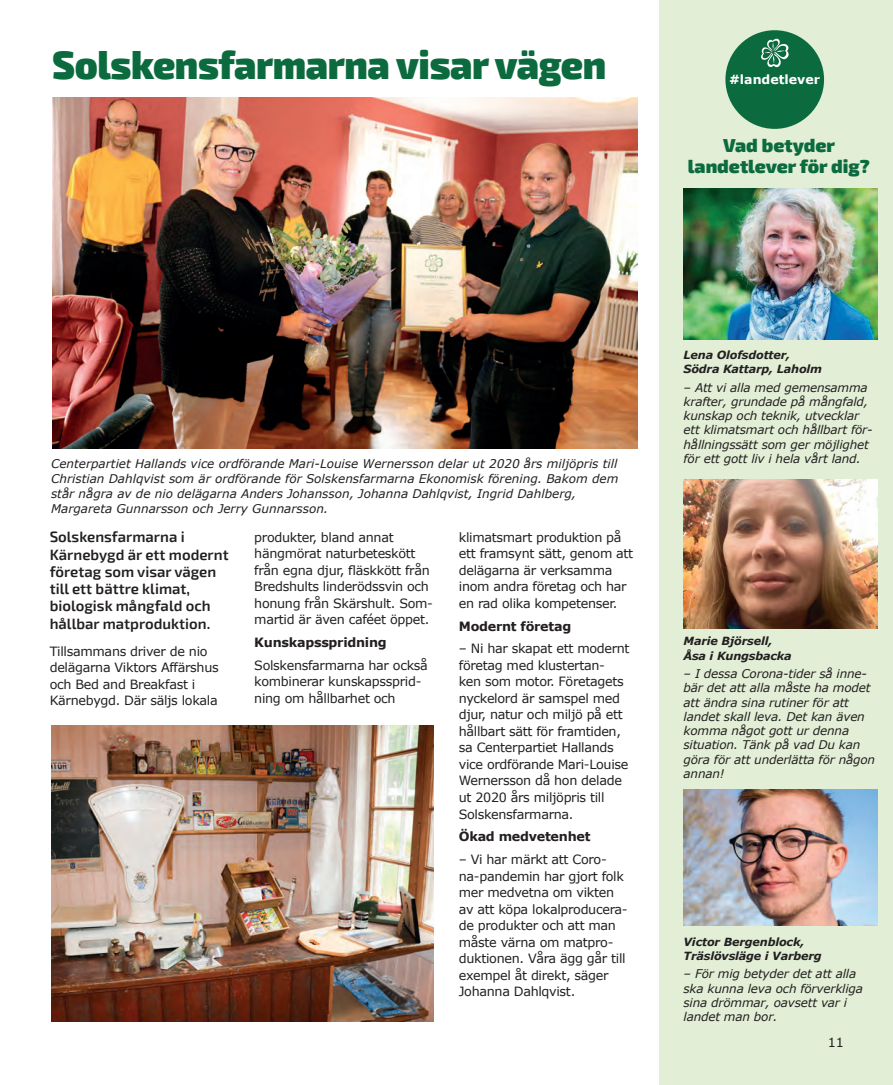
<style>
.page{position:relative;width:893px;height:1085px;background:#fff}
.page>*{position:absolute;margin:0;border:0;box-sizing:border-box;transform-origin:0 0}
.t1{font:900 39.75px "Exo 2";letter-spacing:-.01em;color:#0b6b3e;scale:.95 1}
.t2{font:900 18.75px/21px "Exo 2";color:#0b6b3e;text-align:center}
.t3{font:600 15px/17.2px "Exo 2";color:#231f20}
.t4{font:12.75px/16.5px "Verdana";letter-spacing:-.025em;color:#231f20}
.t5{font:700 12.75px "Verdana";letter-spacing:-.02em;color:#231f20}
.t6{font:700 12.6px "Verdana";color:#fff}
.t7{font:italic 12px/14.2px "Verdana";letter-spacing:-.015em;color:#231f20}
.t8{font:italic 700 11.25px/14.2px "Verdana";letter-spacing:-.015em;color:#231f20}
</style>
<div class="page">
<div style="left:659px;top:0;width:234px;height:1084px;background:#e2efd6"></div>
<img style="left:684px;top:188px;width:193px;height:152px">
<img style="left:684px;top:479px;width:193px;height:149px">
<img style="left:684px;top:789px;width:193px;height:135px">
<img style="left:52px;top:98px;width:586px;height:351px">
<img style="left:51px;top:725px;width:383px;height:295px">
<div style="left:725px;top:30px;width:99px;height:99px;background:#0b6b3e;border-radius:50%"></div>
<svg style="left:761px;top:39px;width:28px;height:28px"></svg>
<h1 class="t1" style="left:52px;top:40px;width:585px">Solskensfarmarna visar vägen</h1>
<p class="t6" style="left:729px;top:71px;width:93px">#landetlever</p>
<h2 class="t2" style="left:688px;top:136px;width:184px">Vad betyder landetlever för dig?</h2>
<p class="t7" style="left:51px;top:455px;width:569px;line-height:15px">Centerpartiet Hallands vice ordförande Mari-Louise Wernersson delar ut 2020 års miljöpris till Christian Dahlqvist som är ordförande för Solskensfarmarna Ekonomisk förening. Bakom dem står några av de nio delägarna Anders Johansson, Johanna Dahlqvist, Ingrid Dahlberg, Margareta Gunnarsson och Jerry Gunnarsson.</p>
<p class="t3" style="left:50px;top:528px;width:180px">Solskensfarmarna i<br>Kärnebygd är ett modernt företag som visar vägen till ett bättre klimat, biologisk mångfald och hållbar matproduktion.</p>
<p class="t4" style="left:50px;top:642px;width:170px">Tillsammans driver de nio delägarna Viktors Affärshus och Bed and Breakfast i<br>Kärnebygd. Där säljs lokala</p>
<p class="t4" style="left:254px;top:528px;width:180px">produkter, bland annat hängmörat naturbeteskött från egna djur, fläskkött från<br>Bredshults linderödssvin och honung från Skärshult. Som&shy;martid är även caféet öppet.</p>
<p class="t5" style="left:254px;top:634px;width:134px">Kunskapsspridning</p>
<p class="t4" style="left:254px;top:656px;width:175px">Solskensfarmarna har också kombinerar kunskapssprid&shy;ning om hållbarhet och</p>
<p class="t4" style="left:459px;top:528px;width:176px">klimatsmart produktion på ett framsynt sätt, genom att delägarna är verksamma inom andra företag och har en rad olika kompetenser.</p>
<p class="t5" style="left:459px;top:617px;width:114px">Modernt företag</p>
<p class="t4" style="left:459px;top:640px;width:172px">– Ni har skapat ett modernt företag med klustertan&shy;ken som motor. Företagets nyckelord är samspel med djur, natur och miljö på ett hållbart sätt för framtiden, sa Centerpartiet Hallands vice ordförande Mari-Louise<br>Wernersson då hon delade ut 2020 års miljöpris till<br>Solskensfarmarna.</p>
<p class="t5" style="left:459px;top:828px;width:133px">Ökad medvetenhet</p>
<p class="t4" style="left:459px;top:850px;width:170px">– Vi har märkt att Coro&shy;na-pandemin har gjort folk mer medvetna om vikten av att köpa lokalproducera&shy;de produkter och att man måste värna om matpro&shy;duktionen. Våra ägg går till exempel åt direkt, säger<br>Johanna Dahlqvist.</p>
<p class="t8" style="left:684px;top:347px;width:140px">Lena Olofsdotter,<br>Södra Kattarp, Laholm</p>
<p class="t7" style="left:684px;top:379px;width:191px">– Att vi alla med gemensamma krafter, grundade på mångfald, kunskap och teknik, utvecklar ett klimatsmart och hållbart för&shy;hållningssätt som ger möjlighet för ett gott liv i hela vårt land.</p>
<p class="t8" style="left:684px;top:633px;width:110px">Marie Björsell,<br>Åsa i Kungsbacka</p>
<p class="t7" style="left:684px;top:666px;width:193px">– I dessa Corona-tider så inne&shy;bär det att alla måste ha modet att ändra sina rutiner för att landet skall leva. Det kan även komma något gott ur denna situation. Tänk på vad Du kan göra för att underlätta för någon annan!</p>
<p class="t8" style="left:684px;top:933px;width:140px">Victor Bergenblock,<br>Träslövsläge i Varberg</p>
<p class="t7" style="left:684px;top:966px;width:181px">– För mig betyder det att alla ska kunna leva och förverkliga sina drömmar, oavsett var i landet man bor.</p>
<p class="t4" style="left:828px;top:1033px;width:18px">11</p>
</div>
